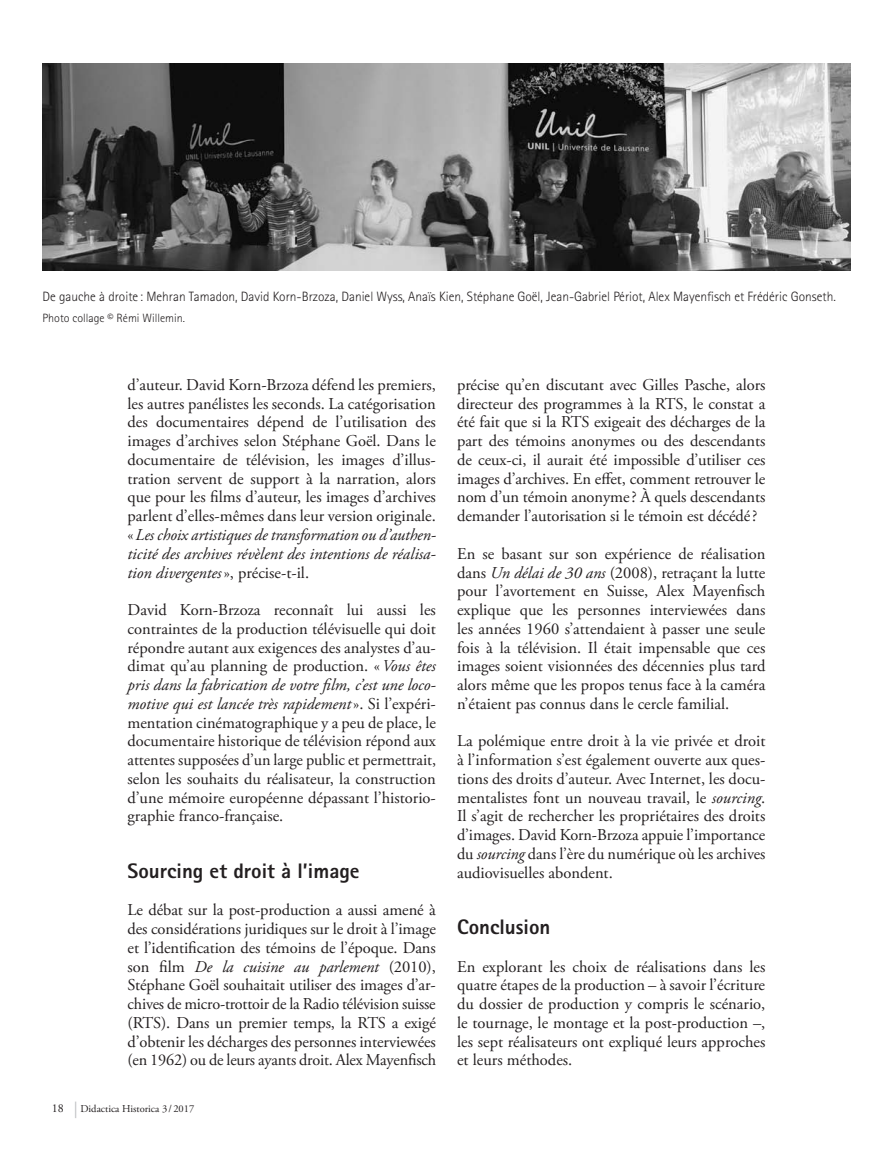
<style>
.page{position:relative;width:893px;height:1149px;background:#fff}
.page>*{position:absolute;margin:0;border:0;box-sizing:border-box;transform-origin:0 0}
.titre_gauche_1{font:800 21px "Rotis Sans Serif Std";color:#231f20}
.texte_courant{font:16.5px/18.8px "Adobe Garamond Pro";letter-spacing:-.005em;color:#231f20;text-align:justify}
.légende_Rotis_55_-_9{font:300 13.5px "Rotis Sans Serif Std";color:#231f20}
.légende_Rotis_45_-_8{font:300 12px "Rotis Sans Serif Std";color:#231f20}
.t1{font:10.5px "Adobe Garamond Pro";color:#231f20}
.s1{font-style:italic}
.s2{font-size:12px}
.s3{font-size:16.5px;color:#bcbdc0}
</style>
<div class="page">
<img style="left:43px;top:64px;width:807px;height:207px">
<p class="légende_Rotis_55_-_9" style="left:43px;top:289px;width:795px">De gauche à droite : Mehran Tamadon, David Korn-Brzoza, Daniel Wyss, Anaïs Kien, Stéphane Goël, Jean-Gabriel Périot, Alex Mayenfisch et Frédéric Gonseth.</p>
<p class="légende_Rotis_45_-_8" style="left:43px;top:311px;width:144px">Photo collage © Rémi Willemin.</p>
<p class="texte_courant" style="left:128px;top:376px;width:310px">d’auteur. David Korn-Brzoza défend les premiers, les autres panélistes les seconds. La catégorisation des documentaires dépend de l’utilisation des images d’archives selon Stéphane Goël. Dans le documentaire de télévision, les images d’illus&shy;tration servent de support à la narration, alors que pour les films d’auteur, les images d’archives parlent d’elles-mêmes dans leur version originale. «<span class="s1">Les choix artistiques de transformation ou d’authen&shy;ticité des archives révèlent des intentions de réalisa&shy;tion divergentes</span>», précise-t-il.</p>
<p class="texte_courant" style="left:128px;top:601px;width:310px">David Korn-Brzoza reconnaît lui aussi les contraintes de la production télévisuelle qui doit répondre autant aux exigences des analystes d’au&shy;dimat qu’au planning de production. «<span class="s1">Vous êtes pris dans la fabrication de votre film, c’est une loco&shy;motive qui est lancée très rapidement</span>». Si l’expéri&shy;mentation cinématographique y a peu de place, le documentaire historique de télévision répond aux attentes supposées d’un large public et permettrait, selon les souhaits du réalisateur, la construction d’une mémoire européenne dépassant l’historio&shy;graphie franco-française.</p>
<p class="titre_gauche_1" style="left:128px;top:857px;width:234px">Sourcing et droit à l’image</p>
<p class="texte_courant" style="left:128px;top:901px;width:310px">Le débat sur la post-production a aussi amené à des considérations juridiques sur le droit à l’image et l’identification des témoins de l’époque. Dans son film <span class="s1">De la cuisine au parlement</span> (2010), Stéphane Goël souhaitait utiliser des images d’ar&shy;chives de micro-trottoir de la Radio télévision suisse (RTS). Dans un premier temps, la RTS a exigé d’obtenir les décharges des personnes interviewées (en 1962) ou de leurs ayants droit. Alex Mayenfisch</p>
<p class="t1" style="left:52px;top:1101px;width:144px"><span class="s2">18</span> <span class="s3">|</span> Didactica Historica 3 /2017</p>
<p class="texte_courant" style="left:457px;top:376px;width:310px">précise qu’en discutant avec Gilles Pasche, alors directeur des programmes à la RTS, le constat a été fait que si la RTS exigeait des décharges de la part des témoins anonymes ou des descendants de ceux-ci, il aurait été impossible d’utiliser ces images d’archives. En effet, comment retrouver le nom d’un témoin anonyme? À quels descendants demander l’autorisation si le témoin est décédé?</p>
<p class="texte_courant" style="left:457px;top:544px;width:310px">En se basant sur son expérience de réalisation dans <span class="s1">Un délai de 30 ans</span> (2008), retraçant la lutte pour l’avortement en Suisse, Alex Mayenfisch explique que les personnes interviewées dans les années 1960 s’attendaient à passer une seule fois à la télévision. Il était impensable que ces images soient visionnées des décennies plus tard alors même que les propos tenus face à la caméra n’étaient pas connus dans le cercle familial.</p>
<p class="texte_courant" style="left:457px;top:732px;width:310px">La polémique entre droit à la vie privée et droit à l’information s’est également ouverte aux ques&shy;tions des droits d’auteur. Avec Internet, les docu&shy;mentalistes font un nouveau travail, le <span class="s1">sourcing</span>.<br>Il s’agit de rechercher les propriétaires des droits d’images. David Korn-Brzoza appuie l’importance du <span class="s1">sourcing</span> dans l’ère du numérique où les archives audiovisuelles abondent.</p>
<p class="titre_gauche_1" style="left:457px;top:913px;width:95px">Conclusion</p>
<p class="texte_courant" style="left:457px;top:957px;width:310px">En explorant les choix de réalisations dans les quatre étapes de la production – à savoir l’écriture du dossier de production y compris le scénario, le tournage, le montage et la post-production –, les sept réalisateurs ont expliqué leurs approches et leurs méthodes.</p>
</div>
